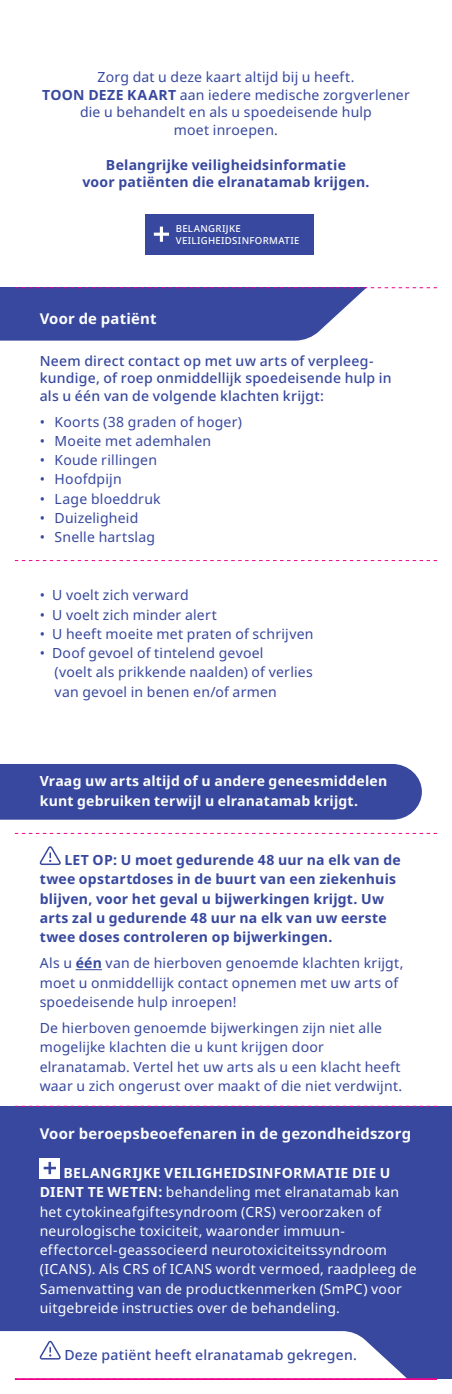
<style>
.page{position:relative;width:452px;height:1394px;background:#fff}
.page>*{position:absolute;margin:0;border:0;box-sizing:border-box;transform-origin:0 0}
.t1{font:700 14.88px "Noto Sans";letter-spacing:.015em;color:#fff}
.t2{font:14px/19.2px "Noto Sans";letter-spacing:.015em;color:#37489e}
.t3{font:14px/19.2px "Noto Sans";letter-spacing:.015em;color:#fff}
.t4{font:700 14px/19.2px "Noto Sans";letter-spacing:.015em;color:#37489e;text-align:center}
.t5{font:500 14px/17.5px "Noto Sans";letter-spacing:.015em;color:#37489e}
.t6{font:700 14px/19.2px "Noto Sans";letter-spacing:.015em;color:#fff}
.t7{font:500 9.62px/12.2px "Noto Sans";letter-spacing:.03em;color:#fff}
.s1{font-weight:700}
</style>
<div class="page">
<div style="left:144px;top:214px;width:169px;height:40px;background:#37489e"></div>
<div style="left:160px;top:227px;width:3px;height:15px;border:2px solid #fff"></div>
<svg style="left:155px;top:227px;width:13px;height:14px"></svg>
<div style="left:154px;top:233px;width:15px;height:3px;border:2px solid #fff"></div>
<div style="left:0;top:764px;width:421px;height:56px;background:#37489e"></div>
<svg style="left:76px;top:969px;width:26px;height:1px"></svg>
<svg style="left:40px;top:846px;width:21px;height:19px"></svg>
<div style="left:0;top:1106px;width:451px;height:273px;background:#37489e"></div>
<div style="left:40px;top:1158px;width:20px;height:20px;background:#fff"></div>
<svg style="left:44px;top:1162px;width:12px;height:12px"></svg>
<svg style="left:0;top:287px;width:437px;height:54px"></svg>
<svg style="left:15px;top:560px;width:422px;height:1px"></svg>
<svg style="left:15px;top:833px;width:422px;height:1px"></svg>
<svg style="left:15px;top:1106px;width:422px;height:1px"></svg>
<svg style="left:0;top:1331px;width:437px;height:49px;background:#e4deee"></svg>
<p class="t2" style="left:42px;top:68px;width:369px;line-height:17.5px;text-align:center">Zorg dat u deze kaart altijd bij u heeft.<br><span class="s1">TOON DEZE KAART</span> aan iedere medische zorgverlener die u behandelt en als u spoedeisende hulp<br>moet inroepen.</p>
<p class="t4" style="left:82px;top:156px;width:288px;line-height:17.5px">Belangrijke veiligheidsinformatie<br>voor patiënten die elranatamab krijgen.</p>
<p class="t7" style="left:175px;top:223px;width:125px">BELANGRIJKE<br>VEILIGHEIDSINFORMATIE</p>
<p class="t1" style="left:40px;top:310px;width:118px">Voor de patiënt</p>
<p class="t5" style="left:40px;top:352px;width:353px">Neem direct contact op met uw arts of verpleeg&shy;kundige, of roep onmiddellijk spoedeisende hulp in als u één van de volgende klachten krijgt:</p>
<p class="t2" style="left:40px;top:412px;width:203px">• Koorts (38 graden of hoger)</p>
<p class="t2" style="left:40px;top:431px;width:173px">• Moeite met ademhalen</p>
<p class="t2" style="left:40px;top:451px;width:119px">• Koude rillingen</p>
<p class="t2" style="left:40px;top:470px;width:83px">• Hoofdpijn</p>
<p class="t2" style="left:40px;top:489px;width:122px">• Lage bloeddruk</p>
<p class="t2" style="left:40px;top:508px;width:100px">• Duizeligheid</p>
<p class="t2" style="left:40px;top:528px;width:117px">• Snelle hartslag</p>
<p class="t2" style="left:40px;top:586px;width:150px">• U voelt zich verward</p>
<p class="t2" style="left:40px;top:605px;width:178px">• U voelt zich minder alert</p>
<p class="t2" style="left:40px;top:624px;width:275px">• U heeft moeite met praten of schrijven</p>
<p class="t2" style="left:55px;top:644px;width:259px;text-indent:-15px">• Doof gevoel of tintelend gevoel<br>(voelt als prikkende naalden) of verlies van gevoel in benen en/of armen</p>
<p class="t6" style="left:40px;top:772px;width:349px">Vraag uw arts altijd of u andere geneesmiddelen kunt gebruiken terwijl u elranatamab krijgt.</p>
<p class="t4" style="left:40px;top:851px;width:362px;text-align:left;text-indent:25px">LET OP: U moet gedurende 48 uur na elk van de twee opstartdoses in de buurt van een ziekenhuis blijven, voor het geval u bijwerkingen krijgt. Uw arts zal u gedurende 48 uur na elk van uw eerste twee doses controleren op bijwerkingen.</p>
<p class="t2" style="left:40px;top:954px;width:365px">Als u <span class="s1">één</span> van de hierboven genoemde klachten krijgt, moet u onmiddellijk contact opnemen met uw arts of spoedeisende hulp inroepen!</p>
<p class="t2" style="left:40px;top:1019px;width:364px">De hierboven genoemde bijwerkingen zijn niet alle mogelijke klachten die u kunt krijgen door elranatamab. Vertel het uw arts als u een klacht heeft waar u zich ongerust over maakt of die niet verdwijnt.</p>
<p class="t1" style="left:40px;top:1126px;width:372px">Voor beroepsbeoefenaren in de gezondheidszorg</p>
<p class="t3" style="left:40px;top:1164px;width:378px;text-indent:24px"><span class="s1">BELANGRIJKE VEILIGHEIDSINFORMATIE DIE U DIENT TE WETEN:</span> behandeling met elranatamab kan het cytokineafgiftesyndroom (CRS) veroorzaken of neurologische toxiciteit, waaronder immuun&shy;effectorcel-geassocieerd neurotoxiciteitssyndroom (ICANS). Als CRS of ICANS wordt vermoed, raadpleeg de Samenvatting van de productkenmerken (SmPC) voor uitgebreide instructies over de behandeling.</p>
<p class="t5" style="left:64px;top:1346px;width:294px">Deze patiënt heeft elranatamab gekregen.</p>
</div>
